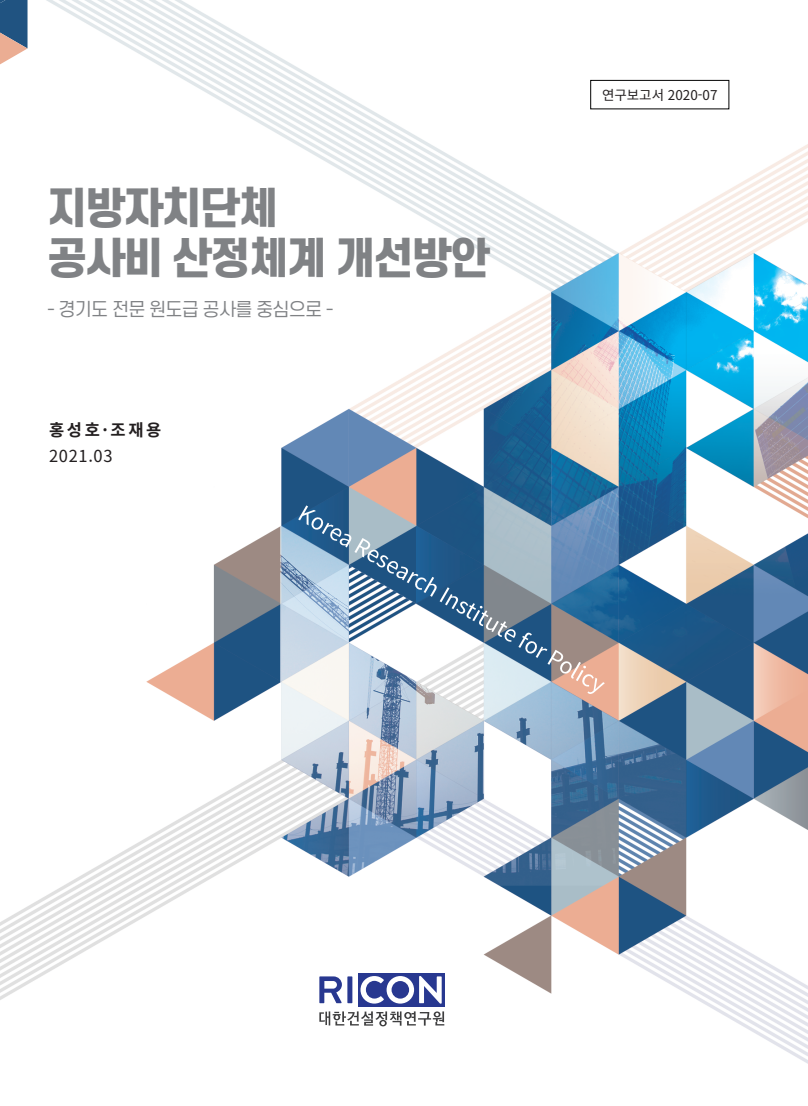
<style>
.page{position:relative;width:808px;height:1106px;background:#fff}
.page>*{position:absolute;margin:0;border:0;box-sizing:border-box;transform-origin:0 0}
.t1{font:800 42px/50.4px "S Core Dream 8";letter-spacing:-.05em;color:#808285}
.t2{font:18px "S Core Dream 4";letter-spacing:-.05em;color:#808285}
.t3{font:16.5px "Noto Sans CJ Kkr";letter-spacing:.04em;color:#231f20}
.t4{font:700 16.5px "Noto Sans CJ Kkr";color:#231f20}
.t5{font:13.5px "Noto Sans CJ Kkr";color:#231f20}
</style>
<div class="page">
<img style="left:0;top:0;width:808px;height:1064px">
<svg style="left:298px;top:505px;width:307px;height:189px"></svg>
<div style="left:590px;top:80px;width:139px;height:29px;border:1px solid #030303"></div>
<svg style="left:319px;top:1011px;width:125px;height:15px"></svg>
<div style="left:358px;top:972px;width:86px;height:34px;background:#283890"></div>
<svg style="left:319px;top:976px;width:23px;height:27px"></svg>
<div style="left:347px;top:976px;width:5px;height:27px;background:#283890"></div>
<svg style="left:360px;top:976px;width:82px;height:27px"></svg>
<svg style="left:0;top:0;width:28px;height:64px;background:#6f8096"></svg>
<p class="t1" style="left:47px;top:181px;width:445px">지방자치단체<br>공사비 산정체계 개선방안</p>
<p class="t2" style="left:47px;top:296px;width:288px">- 경기도 전문 원도급 공사를 중심으로 -</p>
<p class="t4" style="left:49px;top:420px;width:114px">홍 성 호 · 조 재 용</p>
<p class="t3" style="left:49px;top:446px;width:65px">2021.03</p>
<p class="t5" style="left:602px;top:87px;width:117px">연구보고서 2020-07</p>
</div>
